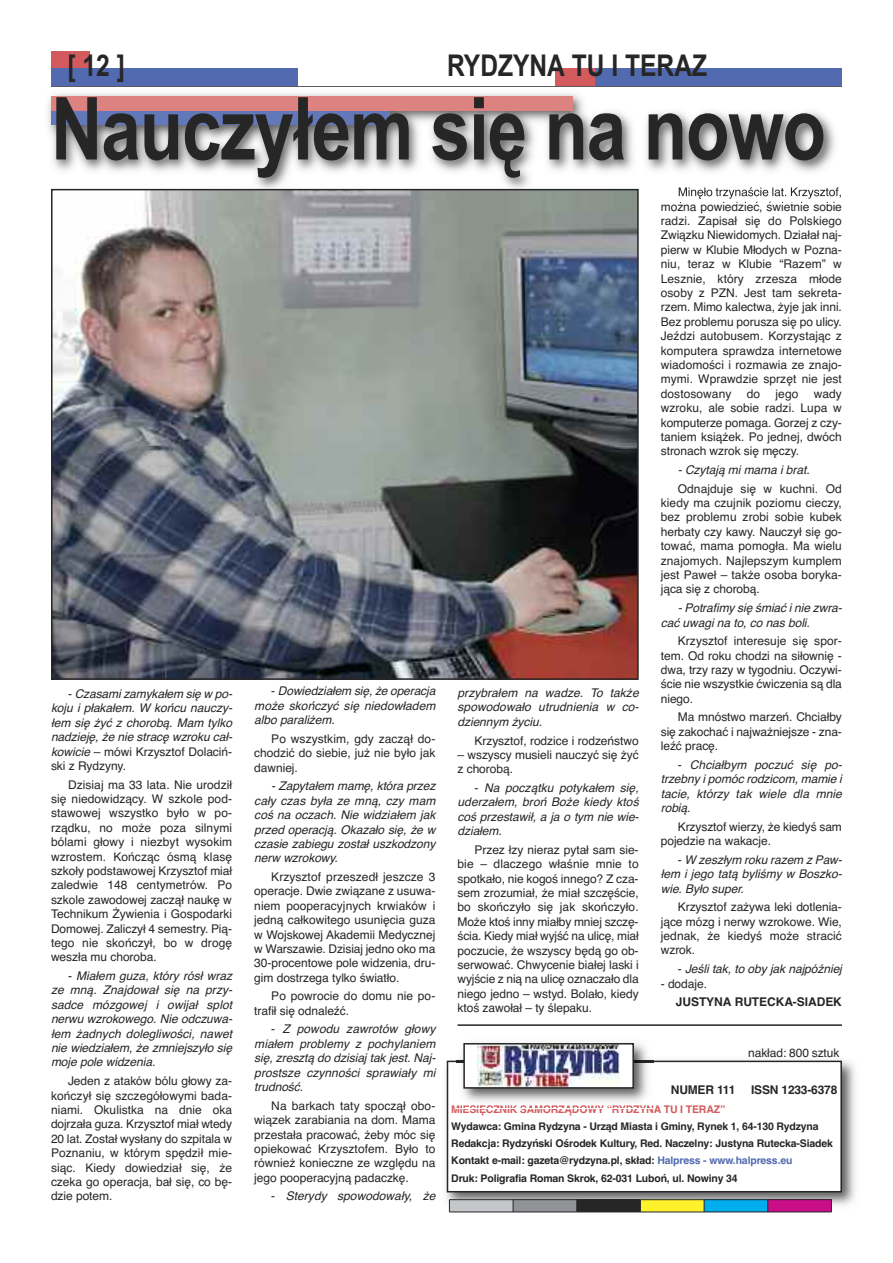
<style>
.page{position:relative;width:893px;height:1263px;background:#fff}
.page>*{position:absolute;margin:0;border:0;box-sizing:border-box;transform-origin:0 0}
.t1{font:700 87px "Arial Narrow";letter-spacing:-.015em;color:#272627}
.t2{font:700 30px "Arial Narrow";color:#272627}
.t3{font:12px/14.4px "Helvetica";letter-spacing:-.005em;color:#272627;text-align:justify}
.t4{font:italic 12px/14.4px "Helvetica";letter-spacing:-.005em;color:#272627;text-align:justify}
.t5{font:700 12px "Helvetica";letter-spacing:-.005em;color:#272627}
.t6{font:700 10.5px/17.1px "Helvetica";letter-spacing:-.015em;color:#272627}
.t7{font:700 10.5px "Helvetica";letter-spacing:-.015em;color:#d35b5e}
.s1{font-style:normal}
.s2{color:#516ab0}
</style>
<div class="page">
<div style="left:51px;top:68px;width:247px;height:17px;background:#516ab0"></div>
<div style="left:555px;top:68px;width:246px;height:17px;background:#d35b5e"></div>
<div style="left:595px;top:68px;width:247px;height:17px;background:#516ab0"></div>
<div style="left:51px;top:51px;width:38px;height:17px;background:#d35b5e"></div>
<hr style="left:51px;top:86px;width:791px;height:2px;background:#272627">
<img style="left:445px;top:1060px;width:410px;height:152px">
<div style="left:447px;top:1061px;width:394px;height:131px;background:#fff"></div>
<div style="left:447px;top:1061px;width:395px;height:131px;border:2px solid #272627"></div>
<img style="left:457px;top:1042px;width:196px;height:66px">
<img style="left:457px;top:1061px;width:196px;height:1px">
<img style="left:457px;top:1105px;width:101px;height:3px">
<div style="left:464px;top:1044px;width:169px;height:44px;background:#fff"></div>
<img style="left:478px;top:1046px;width:141px;height:40px">
<div style="left:463px;top:1043px;width:171px;height:46px;border:2px solid #272627"></div>
<div style="left:449px;top:1200px;width:64px;height:12px;background:#c5c6c9"></div>
<div style="left:513px;top:1200px;width:64px;height:12px;background:#919396"></div>
<div style="left:577px;top:1200px;width:63px;height:12px;background:#272627"></div>
<div style="left:640px;top:1200px;width:64px;height:12px;background:#fff12a"></div>
<div style="left:704px;top:1200px;width:64px;height:12px;background:#00aded"></div>
<div style="left:768px;top:1200px;width:63px;height:12px;background:#ca0d89"></div>
<svg style="left:449px;top:1200px;width:1px;height:12px"></svg>
<svg style="left:513px;top:1200px;width:1px;height:12px"></svg>
<svg style="left:576px;top:1200px;width:1px;height:12px"></svg>
<svg style="left:640px;top:1200px;width:1px;height:12px"></svg>
<svg style="left:704px;top:1200px;width:1px;height:12px"></svg>
<svg style="left:767px;top:1200px;width:1px;height:12px"></svg>
<svg style="left:831px;top:1200px;width:1px;height:12px"></svg>
<hr style="left:449px;top:1199px;width:382px;height:1px;background:#272627">
<hr style="left:449px;top:1212px;width:382px;height:1px;background:#272627">
<img style="left:48px;top:93px;width:793px;height:110px">
<img style="left:679px;top:187px;width:74px;height:12px">
<img style="left:677px;top:202px;width:69px;height:1px">
<div style="left:51px;top:110px;width:339px;height:15px;background:#6278b9"></div>
<div style="left:51px;top:96px;width:521px;height:14px;background:#dc8382"></div>
<img style="left:54px;top:192px;width:582px;height:485px">
<div style="left:51px;top:189px;width:588px;height:491px;border:2px solid #272627"></div>
<hr style="left:458px;top:1024px;width:384px;height:2px;background:#272627">
<h2 class="t2" style="left:67px;top:49px;width:59px">[12]</h2>
<h2 class="t2" style="left:447px;top:49px;width:262px">RYDZYNA TU I TERAZ</h2>
<h1 class="t1" style="left:51px;top:79px;width:776px">Nauczyłem się na nowo</h1>
<p class="t4" style="left:51px;top:686px;width:183px;text-indent:17px"><span class="s1">-</span> Czasami zamykałem się w po&shy;koju i płakałem. W końcu nauczy&shy;łem się żyć z chorobą. Mam tylko nadzieję, że nie stracę wzroku cał&shy;kowicie <span class="s1">– mówi Krzysztof Dolaciń&shy;ski z Rydzyny.</span></p>
<p class="t3" style="left:51px;top:777px;width:183px;text-indent:17px">Dzisiaj ma 33 lata. Nie urodził się niedowidzący. W szkole pod&shy;stawowej wszystko było w po&shy;rządku, no może poza silnymi bólami głowy i niezbyt wysokim wzrostem. Kończąc ósmą klasę szkoły podstawowej Krzysztof miał zaledwie 148 centymetrów. Po szkole zawodowej zaczął naukę w Technikum Żywienia i Gospodarki Domowej. Zaliczył 4 semestry. Pią&shy;tego nie skończył, bo w drogę weszła mu choroba.</p>
<p class="t4" style="left:51px;top:969px;width:183px;text-indent:17px"><span class="s1">-</span> Miałem guza, który rósł wraz ze mną. Znajdował się na przy&shy;sadce mózgowej i owijał splot nerwu wzrokowego. Nie odczuwa&shy;łem żadnych dolegliwości, nawet nie wiedziałem, że zmniejszyło się moje pole widzenia.</p>
<p class="t3" style="left:51px;top:1074px;width:183px;text-indent:17px">Jeden z ataków bólu głowy za&shy;kończył się szczegółowymi bada&shy;niami. Okulistka na dnie oka dojrzała guza. Krzysztof miał wtedy 20 lat. Został wysłany do szpitala w Poznaniu, w którym spędził mie&shy;siąc. Kiedy dowiedział się, że czeka go operacja, bał się, co bę&shy;dzie potem.</p>
<p class="t4" style="left:254px;top:684px;width:183px;text-indent:17px"><span class="s1">-</span> Dowiedziałem się, że operacja może skończyć się niedowładem albo paraliżem.</p>
<p class="t3" style="left:254px;top:731px;width:183px;text-indent:17px">Po wszystkim, gdy zaczął do&shy;chodzić do siebie, już nie było jak dawniej.</p>
<p class="t4" style="left:254px;top:779px;width:183px;text-indent:17px">- Zapytałem mamę, która przez cały czas była ze mną, czy mam coś na oczach. Nie widziałem jak przed operacją. Okazało się, że w czasie zabiegu został uszkodzony nerw wzrokowy.</p>
<p class="t3" style="left:254px;top:870px;width:183px;text-indent:17px">Krzysztof przeszedł jeszcze 3 operacje. Dwie związane z usuwa&shy;niem pooperacyjnych krwiaków i jedną całkowitego usunięcia guza w Wojskowej Akademii Medycznej w Warszawie. Dzisiaj jedno oko ma 30-procentowe pole widzenia, dru&shy;gim dostrzega tylko światło.</p>
<p class="t3" style="left:254px;top:989px;width:183px;text-indent:17px">Po powrocie do domu nie po&shy;trafił się odnaleźć.</p>
<p class="t4" style="left:254px;top:1022px;width:183px;text-indent:17px"><span class="s1">-</span> Z powodu zawrotów głowy miałem problemy z pochylaniem się, zresztą do dzisiaj tak jest. Naj&shy;prostsze czynności sprawiały mi trudność.</p>
<p class="t3" style="left:254px;top:1098px;width:183px;text-indent:17px">Na barkach taty spoczął obo&shy;wiązek zarabiania na dom. Mama przestała pracować, żeby móc się opiekować Krzysztofem. Było to również konieczne ze względu na jego pooperacyjną padaczkę.</p>
<p class="t4" style="left:271px;top:1189px;width:166px"><span class="s1">-</span> Sterydy spowodowały, że</p>
<p class="t4" style="left:458px;top:686px;width:183px">przybrałem na wadze. To także spowodowało utrudnienia w co&shy;dziennym życiu.</p>
<p class="t3" style="left:475px;top:733px;width:166px">Krzysztof, rodzice i rodzeństwo</p>
<p class="t3" style="left:458px;top:748px;width:183px">– wszyscy musieli nauczyć się żyć z chorobą.</p>
<p class="t4" style="left:458px;top:781px;width:183px;text-indent:17px"><span class="s1">-</span> Na początku potykałem się, uderzałem, broń Boże kiedy ktoś coś przestawił, a ja o tym nie wie&shy;działem.</p>
<p class="t3" style="left:458px;top:842px;width:183px;text-indent:17px">Przez łzy nieraz pytał sam sie&shy;bie – dlaczego właśnie mnie to spotkało, nie kogoś innego? Z cza&shy;sem zrozumiał, że miał szczęście, bo skończyło się jak skończyło.<br>Może ktoś inny miałby mniej szczę&shy;ścia. Kiedy miał wyjść na ulicę, miał poczucie, że wszyscy będą go ob&shy;serwować. Chwycenie białej laski i wyjście z nią na ulicę oznaczało dla niego jedno – wstyd. Bolało, kiedy ktoś zawołał – ty ślepaku.</p>
<p class="t3" style="left:661px;top:199px;width:183px">można powiedzieć, świetnie sobie radzi. Zapisał się do Polskiego Związku Niewidomych. Działał naj&shy;pierw w Klubie Młodych w Pozna&shy;niu, teraz w Klubie “Razem” w Lesznie, który zrzesza młode osoby z PZN. Jest tam sekreta&shy;rzem. Mimo kalectwa, żyje jak inni.<br>Bez problemu porusza się po ulicy.<br>Jeździ autobusem. Korzystając z komputera sprawdza internetowe wiadomości i rozmawia ze znajo&shy;mymi. Wprawdzie sprzęt nie jest dostosowany</p>
<p class="t3" style="left:661px;top:386px;width:183px;text-indent:153px">wady wzroku, ale sobie radzi. Lupa w komputerze pomaga. Gorzej z czy&shy;taniem książek. Po jednej, dwóch stronach wzrok się męczy.</p>
<p class="t4" style="left:678px;top:463px;width:133px">- Czytają mi mama i brat.</p>
<p class="t3" style="left:661px;top:481px;width:183px;text-indent:17px">Odnajduje się w kuchni. Od kiedy ma czujnik poziomu cieczy, bez problemu zrobi sobie kubek herbaty czy kawy. Nauczył się go&shy;tować, mama pomogła. Ma wielu znajomych. Najlepszym kumplem jest Paweł – także osoba boryka&shy;jąca się z chorobą.</p>
<p class="t4" style="left:661px;top:601px;width:183px;text-indent:17px">- Potrafimy się śmiać i nie zwra&shy;cać uwagi na to, co nas boli.</p>
<p class="t3" style="left:661px;top:634px;width:183px;text-indent:17px">Krzysztof interesuje się spor&shy;tem. Od roku chodzi na siłownię - dwa, trzy razy w tygodniu. Oczywi&shy;ście nie wszystkie ćwiczenia są dla niego.</p>
<p class="t3" style="left:661px;top:710px;width:183px;text-indent:17px">Ma mnóstwo marzeń. Chciałby się zakochać i najważniejsze - zna&shy;leźć pracę.</p>
<p class="t4" style="left:661px;top:757px;width:183px;text-indent:17px"><span class="s1">-</span> Chciałbym poczuć się po&shy;trzebny i pomóc rodzicom, mamie i tacie, którzy tak wiele dla mnie robią<span class="s1">.</span></p>
<p class="t3" style="left:661px;top:819px;width:183px;text-indent:17px">Krzysztof wierzy, że kiedyś sam pojedzie na wakacje.</p>
<p class="t4" style="left:661px;top:852px;width:183px;text-indent:17px"><span class="s1">-</span> W zeszłym roku razem z Paw&shy;łem i jego tatą byliśmy w Boszko&shy;wie. Było super.</p>
<p class="t3" style="left:661px;top:900px;width:183px;text-indent:17px">Krzysztof zażywa leki dotlenia&shy;jące mózg i nerwy wzrokowe. Wie, jednak, że kiedyś może stracić wzrok.</p>
<p class="t4" style="left:678px;top:962px;width:166px"><span class="s1">-</span> Jeśli tak, to oby jak najpóźniej</p>
<p class="t3" style="left:661px;top:976px;width:48px">- dodaje.</p>
<p class="t5" style="left:676px;top:995px;width:168px">JUSTYNA RUTECKA-SIADEK</p>
<p class="t3" style="left:747px;top:386px;width:15px">do</p>
<p class="t3" style="left:775px;top:386px;width:24px">jego</p>
<p class="t3" style="left:748px;top:1045px;width:93px">nakład: 800 sztuk</p>
<p class="t5" style="left:671px;top:1082px;width:66px">NUMER 111</p>
<p class="t5" style="left:751px;top:1082px;width:88px">ISSN 1233-6378</p>
<p class="t7" style="left:451px;top:1103px;width:276px">MIESIĘCZNIK SAMORZĄDOWY “RYDZYNA TU I TERAZ”</p>
<p class="t6" style="left:451px;top:1118px;width:383px">Wydawca: Gmina Rydzyna - Urząd Miasta i Gminy, Rynek 1, 64-130 Rydzyna Redakcja: Rydzyński Ośrodek Kultury, Red. Naczelny: Justyna Rutecka-Siadek Kontakt e-mail: gazeta@rydzyna.pl, skład: <span class="s2">Halpress - www.halpress.eu<br></span>Druk: Poligrafia Roman Skrok, 62-031 Luboń, ul. Nowiny 34</p>
</div>
